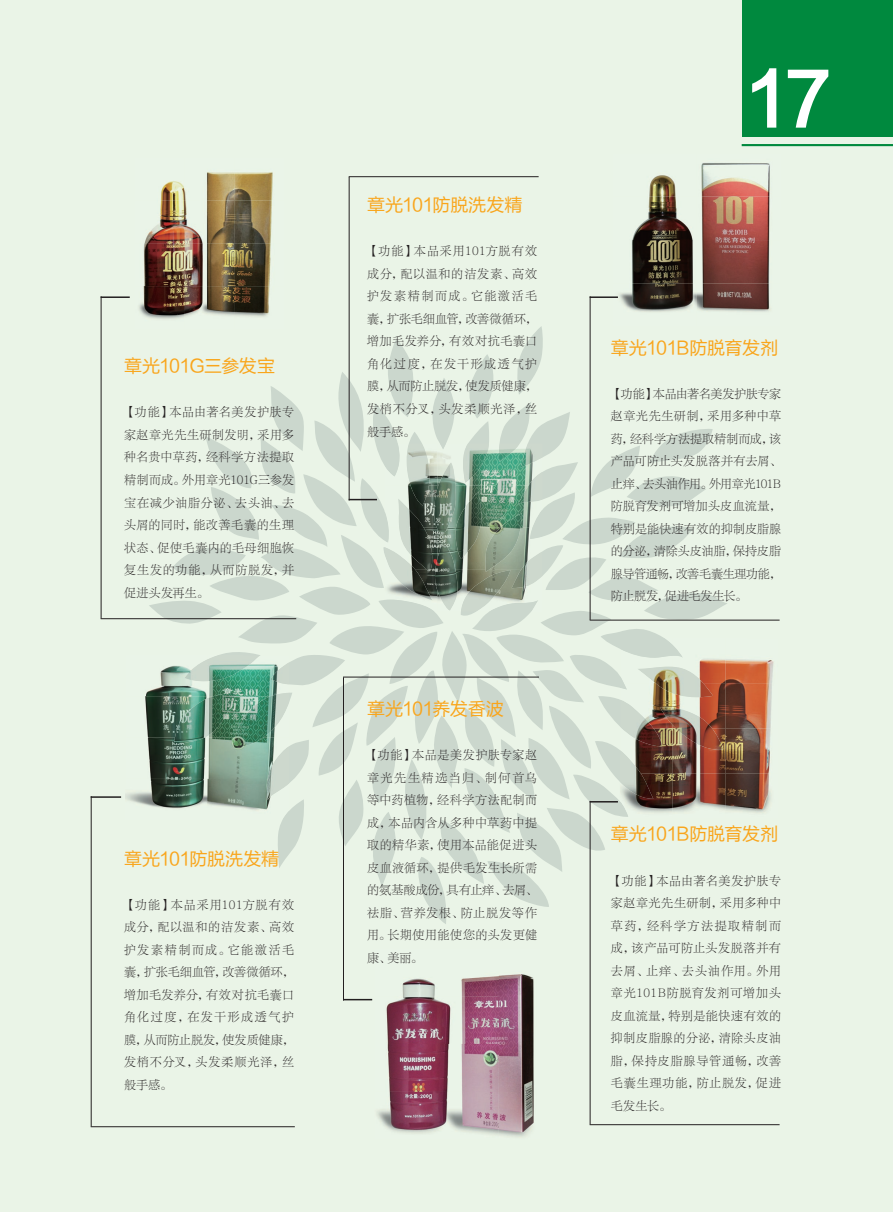
<style>
.page{position:relative;width:893px;height:1212px;background:#fff}
.page>*{position:absolute;margin:0;border:0;box-sizing:border-box;transform-origin:0 0}
.t1{font:72px "FZLTCHK GBK1 0";color:#fff}
.t2{font:18px "FZLTHK GBK1 0";letter-spacing:-.03em;color:#f9a51b}
.t3{font:18px "FZLTHK GBK1 0";letter-spacing:-.01em;color:#f9a51b}
.t4{font:12px/22.5px "FZLTSK GBK1 0";letter-spacing:.04em;color:#231f20;text-align:justify}
</style>
<div class="page">
<div style="left:1px;top:0;width:892px;height:1212px;background:#eaf4e7"></div>
<img style="left:125px;top:691px;width:24px;height:115px">
<div style="left:742px;top:0;width:151px;height:137px;background:#00893e"></div>
<hr style="left:742px;top:144px;width:151px;height:2px;background:#00893e">
<img style="left:619px;top:163px;width:151px;height:149px">
<img style="left:139px;top:172px;width:134px;height:147px">
<hr style="left:101px;top:296px;width:29px;height:2px;background:#231f20">
<hr style="left:101px;top:296px;width:1px;height:322px;background:#231f20">
<hr style="left:101px;top:618px;width:195px;height:1px;background:#231f20">
<hr style="left:91px;top:796px;width:30px;height:2px;background:#231f20">
<hr style="left:91px;top:796px;width:1px;height:330px;background:#231f20">
<hr style="left:91px;top:1126px;width:204px;height:1px;background:#231f20">
<svg style="left:344px;top:999px;width:28px;height:1px"></svg>
<hr style="left:343px;top:677px;width:1px;height:323px;background:#231f20">
<hr style="left:349px;top:177px;width:1px;height:323px;background:#231f20">
<hr style="left:349px;top:176px;width:190px;height:1px;background:#231f20">
<hr style="left:590px;top:296px;width:28px;height:2px;background:#231f20">
<hr style="left:590px;top:296px;width:1px;height:324px;background:#231f20">
<hr style="left:590px;top:620px;width:190px;height:1px;background:#231f20">
<hr style="left:590px;top:801px;width:1px;height:323px;background:#231f20">
<hr style="left:590px;top:1124px;width:190px;height:1px;background:#231f20">
<img style="left:377px;top:974px;width:157px;height:163px">
<img style="left:728px;top:659px;width:46px;height:154px">
<svg style="left:149px;top:326px;width:579px;height:598px"></svg>
<img style="left:620px;top:638px;width:63px;height:20px">
<img style="left:620px;top:700px;width:42px;height:46px">
<img style="left:620px;top:750px;width:33px;height:49px">
<img style="left:638px;top:667px;width:75px;height:30px">
<img style="left:660px;top:707px;width:63px;height:43px">
<h2 class="t2" style="left:124px;top:356px;width:153px">章光101G三参发宝</h2>
<p class="t4" style="left:124px;top:401px;width:172px">【功能】本品由著名美发护肤专家赵章光先生研制发明，采用多种名贵中草药，经科学方法提取精制而成。外用章光101G三参发宝在减少油脂分泌、去头油、去头屑的同时，能改善毛囊的生理状态、促使毛囊内的毛母细胞恢复生发的功能，从而防脱发，并促进头发再生。</p>
<h2 class="t3" style="left:124px;top:848px;width:157px">章光101防脱洗发精</h2>
<p class="t4" style="left:124px;top:894px;width:172px">【功能】本品采用101方脱有效成分，配以温和的洁发素、高效护发素精制而成。它能激活毛囊，扩张毛细血管，改善微循环，增加毛发养分，有效对抗毛囊口角化过度，在发干形成透气护膜，从而防止脱发，使发质健康，发梢不分叉，头发柔顺光泽，丝般手感。</p>
<h2 class="t3" style="left:367px;top:195px;width:157px">章光101防脱洗发精</h2>
<p class="t4" style="left:367px;top:240px;width:172px">【功能】本品采用101方脱有效成分，配以温和的洁发素、高效护发素精制而成。它能激活毛囊，扩张毛细血管，改善微循环，增加毛发养分，有效对抗毛囊口角化过度，在发干形成透气护膜，从而防止脱发，使发质健康，发梢不分叉，头发柔顺光泽，丝般手感。</p>
<h2 class="t2" style="left:367px;top:699px;width:138px">章光101养发香波</h2>
<p class="t4" style="left:367px;top:744px;width:172px">【功能】本品是美发护肤专家赵章光先生精选当归、制何首乌等中药植物，经科学方法配制而成，本品内含从多种中草药中提取的精华素，使用本品能促进头皮血液循环，提供毛发生长所需的氨基酸成份，具有止痒、去屑、祛脂、营养发根、防止脱发等作用。长期使用能使您的头发更健康、美丽。</p>
<h1 class="t1" style="left:747px;top:60px;width:86px">17</h1>
<h2 class="t2" style="left:611px;top:337px;width:169px">章光101B防脱育发剂</h2>
<p class="t4" style="left:611px;top:383px;width:172px">【功能】本品由著名美发护肤专家赵章光先生研制，采用多种中草药，经科学方法提取精制而成，该产品可防止头发脱落并有去屑、止痒、去头油作用。外用章光101B防脱育发剂可增加头皮血流量，特别是能快速有效的抑制皮脂腺的分泌，清除头皮油脂，保持皮脂腺导管通畅，改善毛囊生理功能，防止脱发，促进毛发生长。</p>
<h2 class="t2" style="left:611px;top:824px;width:169px">章光101B防脱育发剂</h2>
<p class="t4" style="left:611px;top:870px;width:172px">【功能】本品由著名美发护肤专家赵章光先生研制，采用多种中草药，经科学方法提取精制而成，该产品可防止头发脱落并有去屑、止痒、去头油作用。外用章光101B防脱育发剂可增加头皮血流量，特别是能快速有效的抑制皮脂腺的分泌，清除头皮油脂，保持皮脂腺导管通畅，改善毛囊生理功能，防止脱发，促进毛发生长。</p>
</div>
